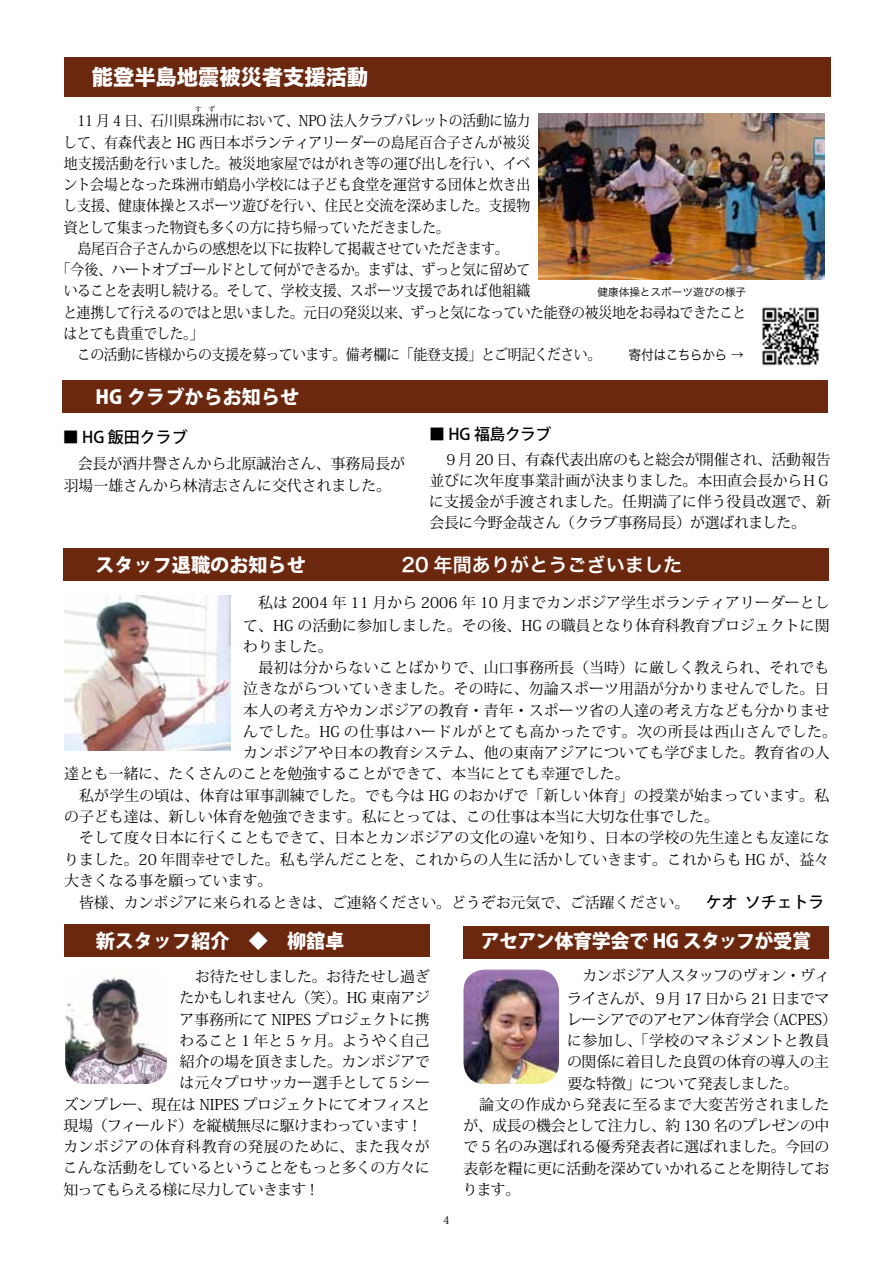
<style>
.page{position:relative;width:893px;height:1263px;background:#fff}
.page>*{position:absolute;margin:0;border:0;box-sizing:border-box;transform-origin:0 0}
.t1{font:21.3px "Hira Kaku Std W8";color:#fff}
.t2{font:800 19.2px "Koz Go Pro";color:#fff}
.t3{font:800 19.2px "Koz Go Pro";letter-spacing:-.03em;color:#fff}
.t4{font:19.2px "Hira Kaku Pro N W6";color:#fff}
.t5{font:500 15.9px "Koz Go Pro";letter-spacing:-.01em;color:#000}
.t6{font:14.85px/21.3px "Koz Min Pro";color:#000;text-align:justify}
.t7{font:14.85px "Koz Min Pro";color:#000;scale:.93 1}
.t8{font:14.85px "Koz Min Pro";letter-spacing:-.03em;color:#000;scale:.93 1}
.t9{font:14.85px "Koz Min Pro";letter-spacing:-.02em;color:#000}
.t10{font:14.85px "Koz Min Pro";letter-spacing:-.03em;color:#000}
.t11{font:14.85px "Koz Min Pro";letter-spacing:-.035em;color:#000;scale:.93 1}
.t12{font:14.85px "Koz Min Pr 6 N";color:#000}
.t13{font:14.85px "Koz Min Pro";letter-spacing:.04em;color:#000}
.t14{font:14.85px "Koz Min Pro";letter-spacing:-.025em;color:#000;scale:.93 1}
.t15{font:14.85px "Koz Min Pro";letter-spacing:-.02em;color:#000;scale:.93 1}
.t16{font:14.85px "Koz Min Pro";letter-spacing:-.04em;color:#000;scale:.93 1}
.t17{font:14.85px "Koz Min Pro";letter-spacing:-.035em;color:#000}
.t18{font:14.85px "Koz Min Pro";letter-spacing:.03em;color:#000}
.t19{font:14.85px "Koz Min Pro";letter-spacing:.025em;color:#000}
.t20{font:14.85px "Koz Min Pro";letter-spacing:-.045em;color:#000}
.t21{font:14.85px "Koz Min Pro";letter-spacing:-.04em;color:#000}
.t22{font:14.85px "Koz Min Pro";letter-spacing:.02em;color:#000}
.t23{font:14.85px "Koz Min Pro";letter-spacing:-.045em;color:#000;scale:.93 1}
.t24{font:10.65px "Hira Kaku Pro W3";color:#000}
.t25{font:10.65px "Koz Min Pro";color:#000}
.t26{font:7.5px "Koz Min Pro";color:#000;scale:.93 1}
.s1{font-family:"Hira Kaku Pro N W3";font-size:13.8px}
.s2{font-family:"Koz Min Pro";font-weight:400}
.s3{font-family:"Koz Go Pro";font-weight:500;font-size:15.9px}
</style>
<div class="page">
<div style="left:463px;top:926px;width:366px;height:32px;background:#6b280e"></div>
<div style="left:62px;top:381px;width:766px;height:32px;background:#6b280e"></div>
<div style="left:64px;top:548px;width:765px;height:32px;background:#6b280e"></div>
<img style="left:64px;top:595px;width:167px;height:156px">
<div style="left:64px;top:57px;width:766px;height:39px;background:#6b280e"></div>
<img style="left:539px;top:113px;width:285px;height:166px">
<div style="left:64px;top:924px;width:366px;height:32px;background:#6b280e"></div>
<img style="left:65px;top:970px;width:102px;height:114px">
<img style="left:463px;top:969px;width:96px;height:115px">
<img style="left:762px;top:307px;width:57px;height:59px">
<h1 class="t1" style="left:71px;top:65px;width:299px">　能登半島地震被災者支援活動</h1>
<p class="t26" style="left:195px;top:104px;width:9px">す</p>
<p class="t26" style="left:208px;top:104px;width:9px">ず</p>
<p class="t7" style="left:63px;top:132px;width:504px">して、有森代表と HG 西日本ボランティアリーダーの島尾百合子さんが被災</p>
<p class="t7" style="left:64px;top:153px;width:503px">地支援活動を行いました。被災地家屋ではがれき等の運び出しを行い、イベ</p>
<p class="t7" style="left:63px;top:174px;width:503px">ント会場となった珠洲市蛸島小学校には子ども食堂を運営する団体と炊き出</p>
<p class="t7" style="left:63px;top:195px;width:504px">し支援、健康体操とスポーツ遊びを行い、住民と交流を深めました。支援物</p>
<p class="t16" style="left:64px;top:217px;width:417px">資として集まった物資も多くの方に持ち帰っていただきました。</p>
<p class="t8" style="left:64px;top:238px;width:480px">　島尾百合子さんからの感想を以下に抜粋して掲載させていただきます。</p>
<p class="t15" style="left:57px;top:259px;width:511px">「今後、ハートオブゴールドとして何ができるか。まずは、ずっと気に留めて</p>
<p class="t7" style="left:64px;top:280px;width:503px">いることを表明し続ける。そして、学校支援、スポーツ支援であれば他組織</p>
<p class="t11" style="left:63px;top:302px;width:736px">と連携して行えるのではと思いました。元日の発災以来、ずっと気になっていた能登の被災地をお尋ねできたこと</p>
<p class="t23" style="left:64px;top:323px;width:152px">はとても貴重でした。」</p>
<p class="t8" style="left:64px;top:344px;width:733px">　この活動に皆様からの支援を募っています。備考欄に「能登支援」とご明記ください。　　<span class="s1">寄付はこちらから →</span></p>
<p class="t14" style="left:64px;top:110px;width:503px">　11 月 4 日、石川県珠洲市において、NPO 法人クラブパレットの活動に協力</p>
<p class="t24" style="left:597px;top:282px;width:150px">健康体操とスポーツ遊びの様子</p>
<p class="t2" style="left:96px;top:384px;width:205px">HG クラブからお知らせ</p>
<p class="t5" style="left:63px;top:427px;width:126px"><span class="s2">■</span> HG 飯田クラブ</p>
<p class="t5" style="left:429px;top:424px;width:124px"><span class="s2">■</span> HG 福島クラブ</p>
<p class="t6" style="left:429px;top:448px;width:403px;text-indent:14px">９月 20 日、有森代表出席のもと総会が開催され、活動報告並びに次年度事業計画が決まりました。本田直会長からＨＧに支援金が手渡されました。任期満了に伴う役員改選で、新会長に今野金哉さん（クラブ事務局長）が選ばれました。</p>
<p class="t12" style="left:78px;top:455px;width:329px">会長が酒井譽さんから北原誠治さん、事務局長が</p>
<p class="t12" style="left:64px;top:477px;width:329px">羽場一雄さんから林清志さんに交代されました。</p>
<p class="t2" style="left:95px;top:553px;width:212px">スタッフ退職のお知らせ</p>
<p class="t4" style="left:402px;top:548px;width:282px">20 年間ありがとうございました</p>
<p class="t6" style="left:243px;top:592px;width:588px">　私は 2004 年 11 月から 2006 年 10 月までカンボジア学生ボランティアリーダーとし</p>
<p class="t6" style="left:243px;top:614px;width:588px">て、HG の活動に参加しました。その後、HG の職員となり体育科教育プロジェクトに関</p>
<p class="t6" style="left:243px;top:635px;width:91px">わりました。</p>
<p class="t6" style="left:243px;top:656px;width:588px">　最初は分からないことばかりで、山口事務所長（当時）に厳しく教えられ、それでも</p>
<p class="t6" style="left:243px;top:678px;width:588px">泣きながらついていきました。その時に、勿論スポーツ用語が分かりませんでした。日</p>
<p class="t6" style="left:243px;top:699px;width:588px">本人の考え方やカンボジアの教育・青年・スポーツ省の人達の考え方なども分かりませ</p>
<p class="t13" style="left:243px;top:721px;width:595px">んでした。HG の仕事はハードルがとても高かったです。次の所長は西山さんでした。</p>
<p class="t6" style="left:243px;top:741px;width:588px">カンボジアや日本の教育システム、他の東南アジアについても学びました。教育省の人</p>
<p class="t6" style="left:64px;top:763px;width:567px">達とも一緒に、たくさんのことを勉強することができて、本当にとても幸運でした。</p>
<p class="t6" style="left:64px;top:784px;width:767px">　私が学生の頃は、体育は軍事訓練でした。でも今は HG のおかげで「新しい体育」の授業が始まっています。私</p>
<p class="t6" style="left:64px;top:805px;width:656px">の子ども達は、新しい体育を勉強できます。私にとっては、この仕事は本当に大切な仕事でした。</p>
<p class="t6" style="left:64px;top:827px;width:767px">　そして度々日本に行くこともできて、日本とカンボジアの文化の違いを知り、日本の学校の先生達とも友達にな</p>
<p class="t6" style="left:64px;top:848px;width:766px">りました。20 年間幸せでした。私も学んだことを、これからの人生に活かしていきます。これからも HG が、益々</p>
<p class="t6" style="left:64px;top:869px;width:210px">大きくなる事を願っています。</p>
<p class="t6" style="left:64px;top:891px;width:762px">　皆様、カンボジアに来られるときは、ご連絡ください。どうぞお元気で、ご活躍ください。 <span class="s3">ケオ ソチェトラ</span></p>
<p class="t2" style="left:96px;top:929px;width:250px">新スタッフ紹介　◆　柳舘卓</p>
<p class="t3" style="left:481px;top:929px;width:332px">アセアン体育学会で HG スタッフが受賞</p>
<p class="t9" style="left:567px;top:965px;width:264px">　カンボジア人スタッフのヴォン・ヴィ</p>
<p class="t20" style="left:567px;top:987px;width:264px">ライさんが、９月 17 日から 21 日までマ</p>
<p class="t10" style="left:567px;top:1009px;width:272px">レーシアでのアセアン体育学会（ACPES）</p>
<p class="t22" style="left:567px;top:1030px;width:264px">に参加し、「学校のマネジメントと教員</p>
<p class="t9" style="left:567px;top:1051px;width:263px">の関係に着目した良質の体育の導入の主</p>
<p class="t10" style="left:567px;top:1073px;width:232px">要な特徴」について発表しました。</p>
<p class="t19" style="left:464px;top:1094px;width:367px">　論文の作成から発表に至るまで大変苦労されました</p>
<p class="t10" style="left:463px;top:1115px;width:367px">が、成長の機会として注力し、約 130 名のプレゼンの中</p>
<p class="t9" style="left:463px;top:1136px;width:367px">で 5 名のみ選ばれる優秀発表者に選ばれました。今回の</p>
<p class="t6" style="left:464px;top:1157px;width:367px">表彰を糧に更に活動を深めていかれることを期待してお</p>
<p class="t6" style="left:463px;top:1178px;width:59px">ります。</p>
<p class="t6" style="left:180px;top:965px;width:251px">　お待たせしました。お待たせし過ぎ</p>
<p class="t6" style="left:179px;top:987px;width:252px">たかもしれません（笑）。HG 東南アジ</p>
<p class="t6" style="left:179px;top:1008px;width:252px">ア事務所にて NIPES プロジェクトに携</p>
<p class="t9" style="left:180px;top:1030px;width:252px">わること 1 年と 5 ヶ月。ようやく自己</p>
<p class="t6" style="left:180px;top:1050px;width:252px">紹介の場を頂きました。カンボジアで</p>
<p class="t6" style="left:179px;top:1072px;width:252px">は元々プロサッカー選手として５シー</p>
<p class="t6" style="left:63px;top:1093px;width:368px">ズンプレー、現在は NIPES プロジェクトにてオフィスと</p>
<p class="t17" style="left:64px;top:1115px;width:360px">現場（フィールド）を縦横無尽に駆けまわっています！</p>
<p class="t18" style="left:63px;top:1136px;width:368px">カンボジアの体育科教育の発展のために、また我々が</p>
<p class="t6" style="left:63px;top:1157px;width:368px">こんな活動をしているということをもっと多くの方々に</p>
<p class="t21" style="left:64px;top:1179px;width:258px">知ってもらえる様に尽力していきます！</p>
<p class="t25" style="left:443px;top:1213px;width:8px">4</p>
</div>
